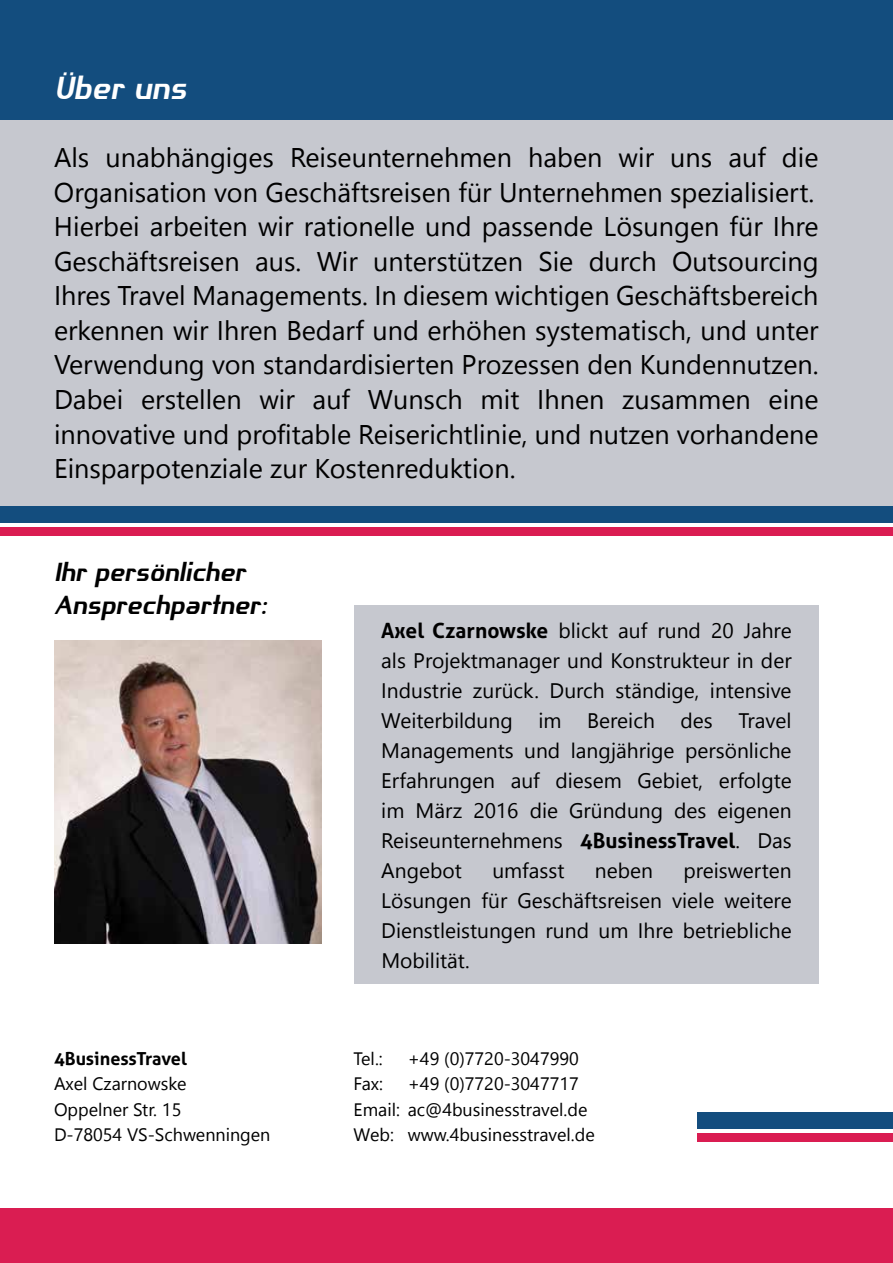
<style>
.page{position:relative;width:893px;height:1263px;background:#fff}
.page>*{position:absolute;margin:0;border:0;box-sizing:border-box;transform-origin:0 0}
.t1{font:33px "Mangia";color:#fff}
.t2{font:27px/34.5px "Nirmala UI";color:#000}
.t3{font:27px/32.4px "Mangia";color:#000}
.t4{font:21px/30px "Nirmala UI";color:#000;text-align:justify}
.t5{font:18px/25.5px "Nirmala UI";color:#000}
.t6{font:700 18px "Aller";color:#000}
.s1{font-family:"Aller";font-weight:700}
</style>
<div class="page">
<div style="left:0;top:1209px;width:893px;height:54px;background:#da1d52"></div>
<div style="left:0;top:120px;width:893px;height:387px;background:#c6c8cf"></div>
<div style="left:354px;top:605px;width:465px;height:379px;background:#c6c8cf"></div>
<div style="left:0;top:0;width:893px;height:120px;background:#134d7e"></div>
<img style="left:54px;top:640px;width:267px;height:304px">
<div style="left:697px;top:1112px;width:196px;height:16px;background:#134d7e"></div>
<div style="left:697px;top:1133px;width:196px;height:8px;background:#da1d52"></div>
<div style="left:0;top:507px;width:893px;height:16px;background:#134d7e"></div>
<div style="left:0;top:527px;width:893px;height:9px;background:#da1d52"></div>
<p class="t1" style="left:54px;top:69px;width:134px">Über uns</p>
<p class="t2" style="left:54px;top:139px;width:766px">Als unabhängiges Reiseunternehmen haben wir uns auf die Organisation von Geschäftsreisen für Unternehmen spezialisiert.<br>Hierbei arbeiten wir rationelle und passende Lösungen für Ihre Geschäftsreisen aus. Wir unterstützen Sie durch Outsourcing Ihres Travel Managements. In diesem wichtigen Geschäftsbereich erkennen wir Ihren Bedarf und erhöhen systematisch, und unter Verwendung von standardisierten Prozessen den Kundennutzen.<br>Dabei erstellen wir auf Wunsch mit Ihnen zusammen eine innovative und profitable Reiserichtlinie, und nutzen vorhandene Einsparpotenziale zur Kostenreduktion.</p>
<p class="t3" style="left:54px;top:556px;width:215px">Ihr persönlicher<br>Ansprechpartner:</p>
<p class="t6" style="left:54px;top:1047px;width:134px">4BusinessTravel</p>
<p class="t5" style="left:54px;top:1070px;width:218px">Axel Czarnowske<br>Oppelner Str. 15<br>D-78054 VS-Schwenningen</p>
<p class="t4" style="left:381px;top:615px;width:412px"><span class="s1">Axel Czarnowske</span> blickt auf rund 20 Jahre als Projektmanager und Konstrukteur in der Industrie zurück. Durch ständige, intensive Weiterbildung im Bereich des Travel Managements und langjährige persönliche Erfahrungen auf diesem Gebiet, erfolgte im März 2016 die Gründung des eigenen Reiseunternehmens <span class="s1">4BusinessTravel</span>. Das Angebot</p>
<p class="t4" style="left:492px;top:855px;width:74px">umfasst</p>
<p class="t4" style="left:595px;top:855px;width:60px">neben</p>
<p class="t4" style="left:381px;top:855px;width:412px;text-indent:302px">preiswerten Lösungen für Geschäftsreisen viele weitere Dienstleistungen rund um Ihre betriebliche Mobilität.</p>
<p class="t5" style="left:354px;top:1045px;width:31px">Tel.:</p>
<p class="t5" style="left:408px;top:1045px;width:173px">+49 (0)7720-3047990</p>
<p class="t5" style="left:354px;top:1070px;width:31px">Fax:</p>
<p class="t5" style="left:354px;top:1070px;width:243px;text-indent:54px">+49 (0)7720-3047717<br>Email: ac@4businesstravel.de<br>Web: www.4businesstravel.de</p>
</div>
